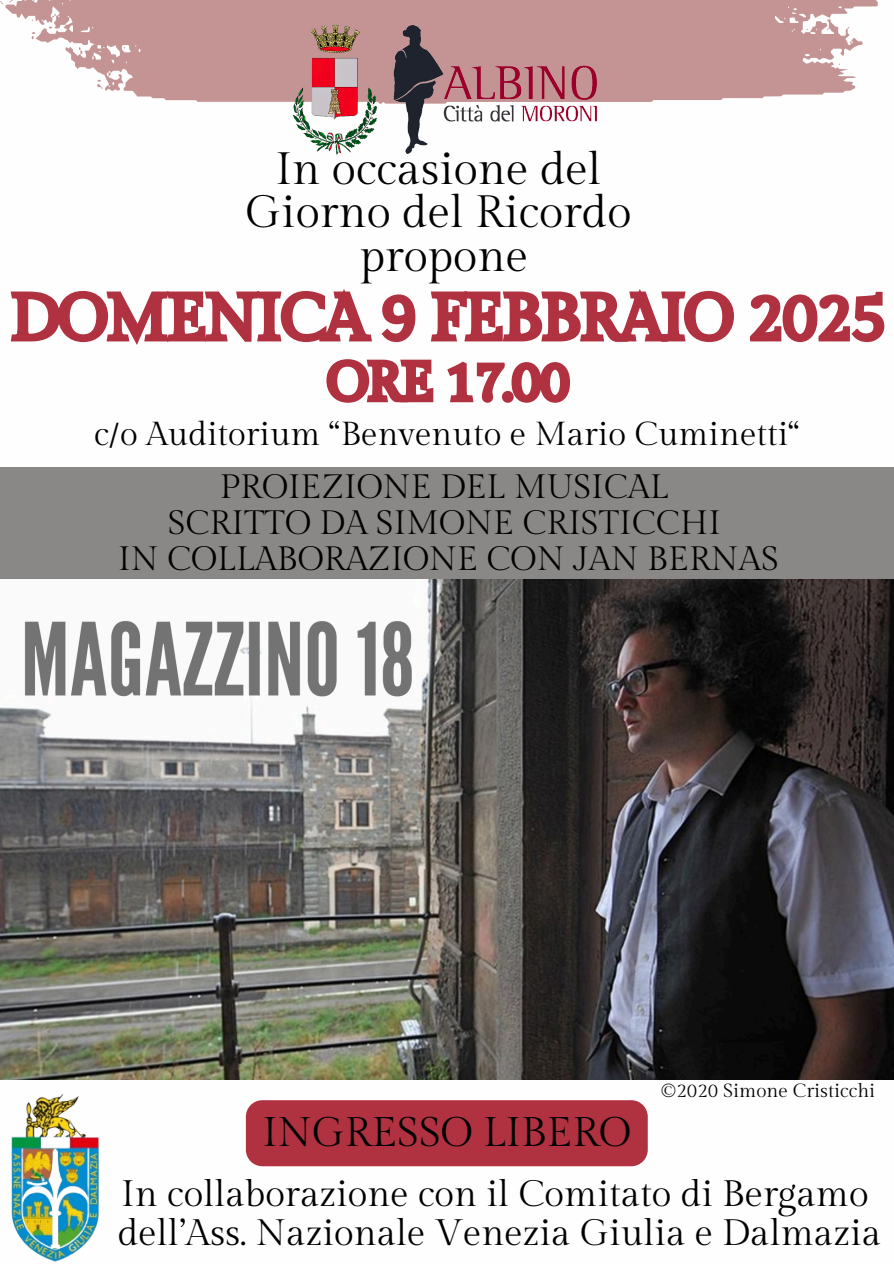
<style>
.page{position:relative;width:894px;height:1264px;background:#fff}
.page>*{position:absolute;margin:0;border:0;box-sizing:border-box;transform-origin:0 0}
.t1{font:45.3px/43.8px "Gilda Display";color:#000;text-align:center}
.t2{font:41.4px "Gilda Display";color:#000}
.t3{font:36.75px/38.8px "Gilda Display";color:#000}
.t4{font:33.75px/36px "Gilda Display";color:#000;text-align:center}
.t5{font:33.15px "Gilda Display";color:#000}
.t6{font:19.05px "Gilda Display";color:#000}
</style>
<div class="page">
<svg style="left:5px;top:0;width:872px;height:102px;fill:#c49494"></svg>
<svg style="left:78px;top:47px;width:4px;height:7px"></svg>
<svg style="left:31px;top:32px;width:4px;height:7px"></svg>
<svg style="left:9px;top:0;width:6px;height:3px"></svg>
<svg style="left:52px;top:14px;width:4px;height:4px"></svg>
<svg style="left:97px;top:79px;width:6px;height:10px"></svg>
<img style="left:292px;top:25px;width:308px;height:129px">
<div style="left:0;top:467px;width:893px;height:133px;background:#8a8887"></div>
<img style="left:0;top:580px;width:893px;height:499px">
<img style="left:11px;top:1094px;width:89px;height:168px">
<svg style="left:10px;top:289px;width:875px;height:56px"></svg>
<svg style="left:326px;top:359px;width:245px;height:44px"></svg>
<div style="left:246px;top:1100px;width:401px;height:66px;background:#b03241"></div>
<p class="t1" style="left:245px;top:148px;width:387px">In occasione del<br>Giorno del Ricordo propone</p>
<h3 class="t5" style="left:94px;top:415px;width:707px">c/o Auditorium “Benvenuto e Mario Cuminetti“</h3>
<h5 class="t4" style="left:118px;top:470px;width:661px">PROIEZIONE DEL MUSICAL<br>SCRITTO DA SIMONE CRISTICCHI<br>IN COLLABORAZIONE CON JAN BERNAS</h5>
<h1 class="t2" style="left:262px;top:1108px;width:370px">INGRESSO LIBERO</h1>
<p class="t6" style="left:660px;top:1080px;width:216px">©2020 Simone Cristicchi</p>
<h4 class="t3" style="left:118px;top:1175px;width:764px">In collaborazione con il Comitato di Bergamo dell’Ass. Nazionale Venezia Giulia e Dalmazia</h4>
</div>
